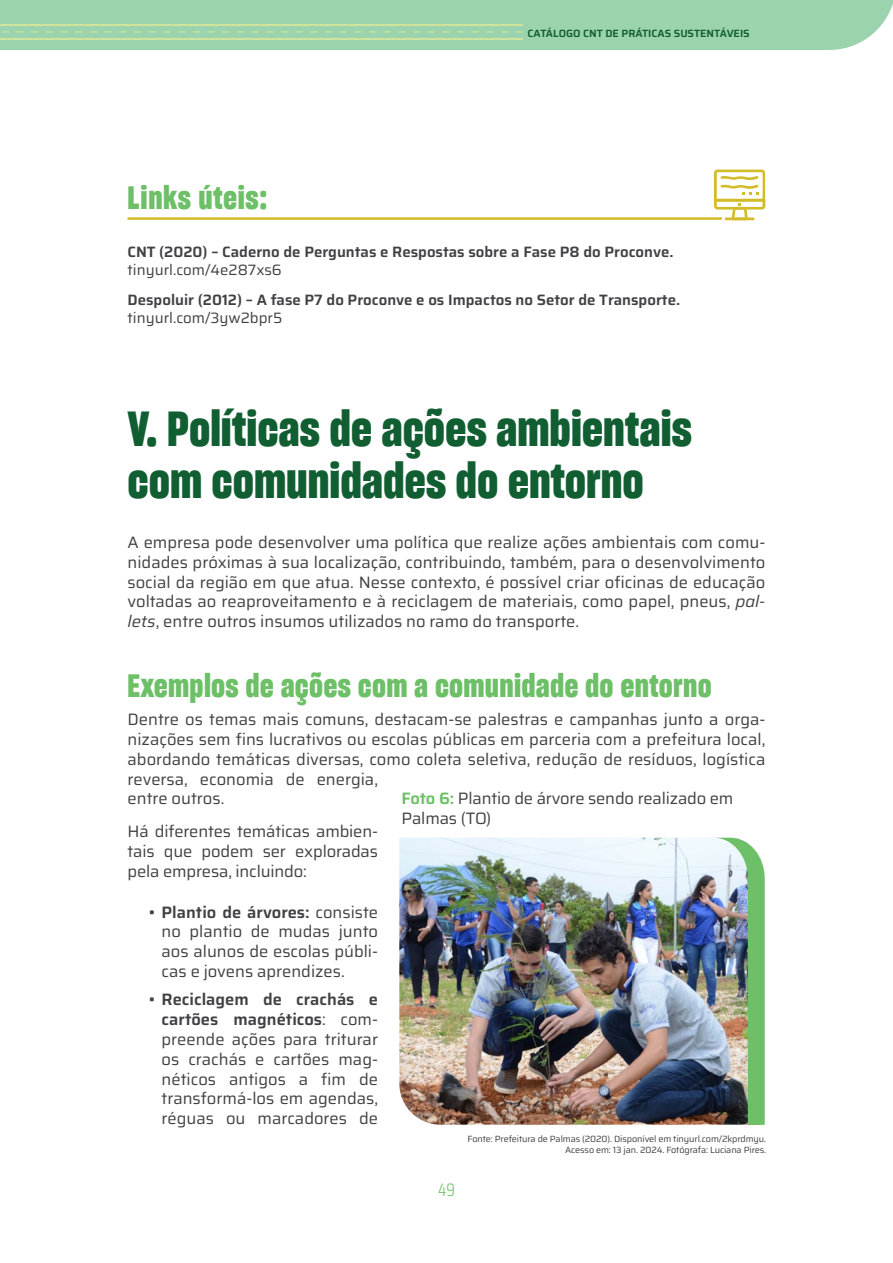
<style>
.page{position:relative;width:893px;height:1263px;background:#fff}
.page>*{position:absolute;margin:0;border:0;box-sizing:border-box;transform-origin:0 0}
.t1{font:700 48px/52.5px "Sharp Grotesk";color:#115e32}
.t2{font:700 31.5px "Sharp Grotesk";letter-spacing:.01em;color:#6dc067}
.t3{font:300 18px "Saira Condensed";color:#6dc067}
.t4{font:16.5px/19.8px "Saira";color:#414042;text-align:justify}
.t5{font:600 15px "Saira";color:#414042}
.t6{font:15px "Saira";color:#414042}
.t7{font:600 10.5px "Saira";color:#115e32}
.t8{font:9px/10.8px "Saira";letter-spacing:-.01em;color:#414042;text-align:right}
.s1{font-style:italic}
.s2{font-weight:600}
.s3{font-weight:600;color:#6dc067}
</style>
<div class="page">
<div style="left:0;top:0;width:893px;height:50px;background:#9bd3ae"></div>
<hr style="left:0;top:24px;width:523px;height:2px;background:#d1e39b">
<hr style="left:128px;top:217px;width:594px;height:3px;background:#d3bc2a">
<img style="left:399px;top:837px;width:335px;height:288px">
<img style="left:714px;top:838px;width:51px;height:287px">
<svg style="left:714px;top:170px;width:51px;height:50px"></svg>
<p class="t7" style="left:528px;top:25px;width:224px">CATÁLOGO CNT DE PRÁTICAS SUSTENTÁVEIS</p>
<h2 class="t2" style="left:128px;top:176px;width:141px">Links úteis:</h2>
<p class="t5" style="left:128px;top:239px;width:547px">CNT (2020) – Caderno de Perguntas e Respostas sobre a Fase P8 do Proconve.</p>
<p class="t6" style="left:128px;top:257px;width:156px">tinyurl.com/4e287xs6</p>
<p class="t5" style="left:128px;top:288px;width:554px">Despoluir (2012) – A fase P7 do Proconve e os Impactos no Setor de Transporte.</p>
<p class="t6" style="left:128px;top:306px;width:156px">tinyurl.com/3yw2bpr5</p>
<h1 class="t1" style="left:128px;top:402px;width:566px">V. Políticas de ações ambientais com comunidades do entorno</h1>
<p class="t4" style="left:128px;top:532px;width:639px">A empresa pode desenvolver uma política que realize ações ambientais com comu&shy;nidades próximas à sua localização, contribuindo, também, para o desenvolvimento social da região em que atua. Nesse contexto, é possível criar oficinas de educação voltadas ao reaproveitamento e à reciclagem de materiais, como papel, pneus, <span class="s1">pal&shy;lets</span>, entre outros insumos utilizados no ramo do transporte.</p>
<h2 class="t2" style="left:128px;top:664px;width:586px">Exemplos de ações com a comunidade do entorno</h2>
<p class="t4" style="left:128px;top:709px;width:639px;text-align:left">Dentre os temas mais comuns, destacam-se palestras e campanhas junto a orga&shy;nizações sem fins lucrativos ou escolas públicas em parceria com a prefeitura local, abordando temáticas diversas, como coleta seletiva, redução de resíduos, logística reversa, economia de energia,<br>entre outros.</p>
<p class="t4" style="left:128px;top:821px;width:252px">Há diferentes temáticas ambien&shy;tais que podem ser exploradas pela empresa, incluindo:</p>
<p class="t4" style="left:162px;top:901px;width:218px;text-indent:-13px"><span class="s2">• Plantio de árvores:</span> consiste no plantio de mudas junto aos alunos de escolas públi&shy;cas e jovens aprendizes.</p>
<p class="t4" style="left:162px;top:989px;width:218px;text-indent:-13px"><span class="s2">• Reciclagem de crachás e cartões magnéticos</span>: com&shy;preende ações para triturar os crachás e cartões mag&shy;néticos antigos a fim de transformá-los em agendas, réguas ou marcadores de</p>
<p class="t4" style="left:401px;top:788px;width:333px"><span class="s3">Foto 6:</span> Plantio de árvore sendo realizado em<br>Palmas (TO)</p>
<p class="t3" style="left:438px;top:1175px;width:18px">49</p>
<p class="t8" style="left:468px;top:1133px;width:300px">Fonte: Prefeitura de Palmas (2020). Disponível em tinyurl.com/2kprdmyu.<br>Acesso em: 13 jan. 2024. Fotógrafa: Luciana Pires.</p>
</div>
